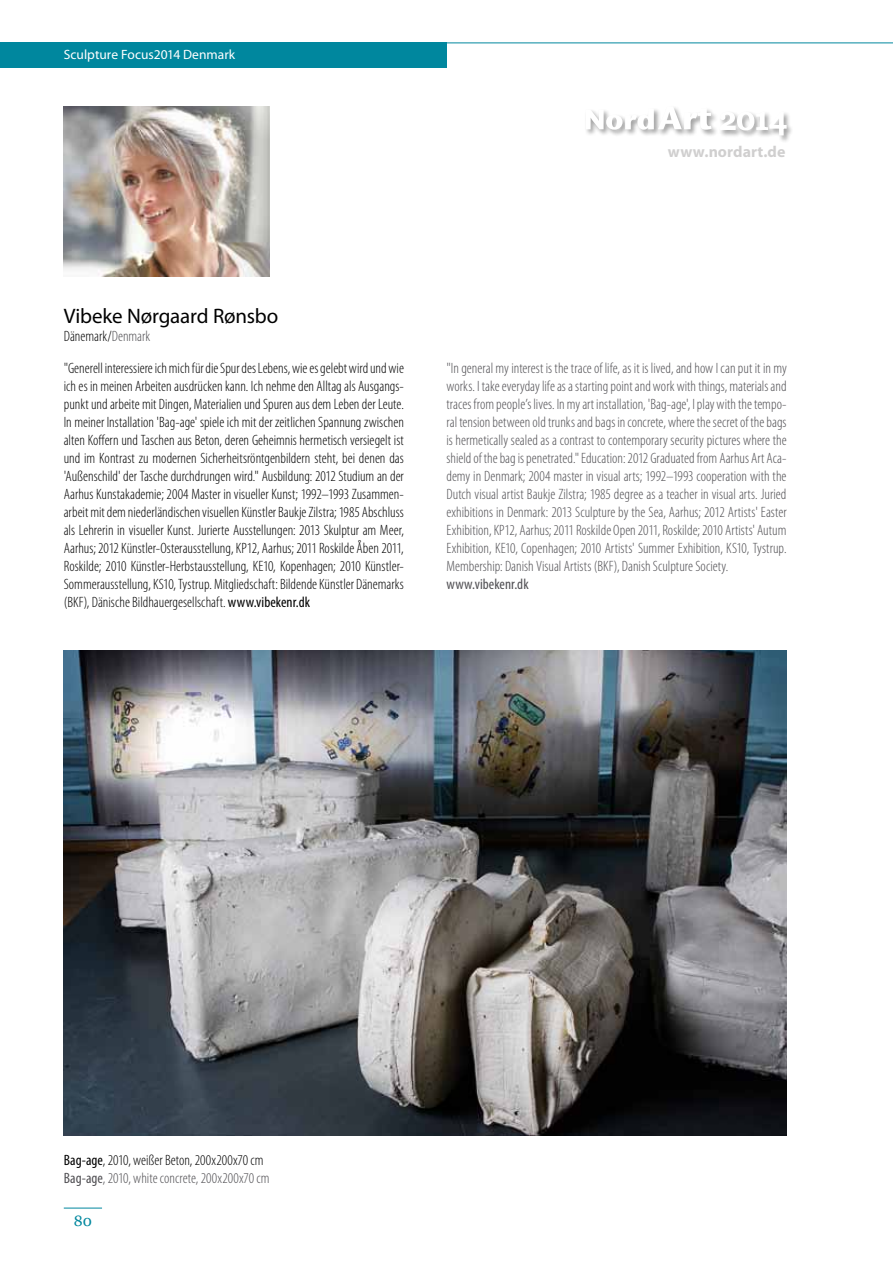
<style>
.page{position:relative;width:893px;height:1263px;background:#fff}
.page>*{position:absolute;margin:0;border:0;box-sizing:border-box;transform-origin:0 0}
.t1{font:21px "Myriad Pro";letter-spacing:-.01em;color:#000}
.t2{font:700 15.9px "Myriad Pro";letter-spacing:.005em;color:#d0cfcf}
.t3{font:300 condensed 15px/18px "Myriad Pro";color:#000;text-align:justify}
.t4{font:300 condensed 15px/18px "Myriad Pro";color:#504f53}
.t5{font:condensed 15px "Myriad Pro";letter-spacing:.005em;color:#504f53}
.t6{font:15px "Georgia";color:#00879e}
.t7{font:13.5px "Myriad Pro";color:#fff}
.s1{color:#504f53}
.s2{font-weight:400}
.s3{font-weight:400;color:#000}
.s4{color:#000}
</style>
<div class="page">
<div style="left:0;top:43px;width:446px;height:25px;background:#00879e"></div>
<hr style="left:447px;top:43px;width:446px;height:1px;background:#00879e">
<hr style="left:64px;top:1208px;width:38px;height:1px;background:#00879e">
<div style="left:584px;top:107px;width:77px;height:30px;background:#000;opacity:.75"></div>
<div style="left:656px;top:105px;width:63px;height:32px;background:#000;opacity:.75"></div>
<svg style="left:586px;top:106px;width:126px;height:24px"></svg>
<div style="left:718px;top:111px;width:76px;height:32px;background:#000;opacity:.75"></div>
<svg style="left:719px;top:111px;width:68px;height:25px"></svg>
<img style="left:64px;top:106px;width:205px;height:170px">
<img style="left:64px;top:651px;width:723px;height:484px">
<p class="t7" style="left:64px;top:46px;width:173px">Sculpture Focus2014 Denmark</p>
<h1 class="t1" style="left:64px;top:303px;width:216px">Vibeke Nørgaard Rønsbo</h1>
<p class="t3" style="left:64px;top:327px;width:88px">Dänemark/<span class="s1">Denmark</span></p>
<p class="t2" style="left:668px;top:142px;width:119px">www.nordart.de</p>
<p class="t3" style="left:64px;top:359px;width:342px">"Generell interessiere ich mich für die Spur des Lebens, wie es gelebt wird und wie ich es in meinen Arbeiten ausdrücken kann. Ich nehme den Alltag als Ausgangs&shy;punkt und arbeite mit Dingen, Materialien und Spuren aus dem Leben der Leute.<br>In meiner Installation 'Bag-age' spiele ich mit der zeitlichen Spannung zwischen alten Koffern und Taschen aus Beton, deren Geheimnis hermetisch versiegelt ist und im Kontrast zu modernen Sicherheitsröntgenbildern steht, bei denen das 'Außenschild' der Tasche durchdrungen wird." Ausbildung: 2012 Studium an der Aarhus Kunstakademie; 2004 Master in visueller Kunst; 1992–1993 Zusammen&shy;arbeit mit dem niederländischen visuellen Künstler Baukje Zilstra; 1985 Abschluss als Lehrerin in visueller Kunst. Jurierte Ausstellungen: 2013 Skulptur am Meer, Aarhus; 2012 Künstler-Osterausstellung, KP12, Aarhus; 2011 Roskilde Åben 2011, Roskilde; 2010 Künstler-Herbstausstellung, KE10, Kopenhagen; 2010 Künstler-Sommerausstellung, KS10, Tystrup. Mitgliedschaft: Bildende Künstler Dänemarks (BKF), Dänische Bildhauergesellschaft. <span class="s2">www.vibekenr.dk</span></p>
<p class="t4" style="left:446px;top:359px;width:342px;text-align:justify">"In general my interest is the trace of life, as it is lived, and how I can put it in my works. I take everyday life as a starting point and work with things, materials and traces from people’s lives. In my art installation, 'Bag-age', I play with the tempo&shy;ral tension between old trunks and bags in concrete, where the secret of the bags is hermetically sealed as a contrast to contemporary security pictures where the shield of the bag is penetrated." Education: 2012 Graduated from Aarhus Art Aca&shy;demy in Denmark; 2004 master in visual arts; 1992–1993 cooperation with the Dutch visual artist Baukje Zilstra; 1985 degree as a teacher in visual arts. Juried exhibitions in Denmark: 2013 Sculpture by the Sea, Aarhus; 2012 Artists' Easter Exhibition, KP12, Aarhus; 2011 Roskilde Open 2011, Roskilde; 2010 Artists' Autum Exhibition, KE10, Copenhagen; 2010 Artists' Summer Exhibition, KS10, Tystrup.<br>Membership: Danish Visual Artists (BKF), Danish Sculpture Society.</p>
<p class="t5" style="left:446px;top:575px;width:84px">www.vibekenr.dk</p>
<p class="t4" style="left:64px;top:1151px;width:207px"><span class="s3">Bag-age</span><span class="s4">, 2010, weißer Beton, 200x200x70 cm<br></span><span class="s2">Bag-age</span>, 2010, white concrete, 200x200x70 cm</p>
<p class="t6" style="left:74px;top:1209px;width:20px">80</p>
</div>
